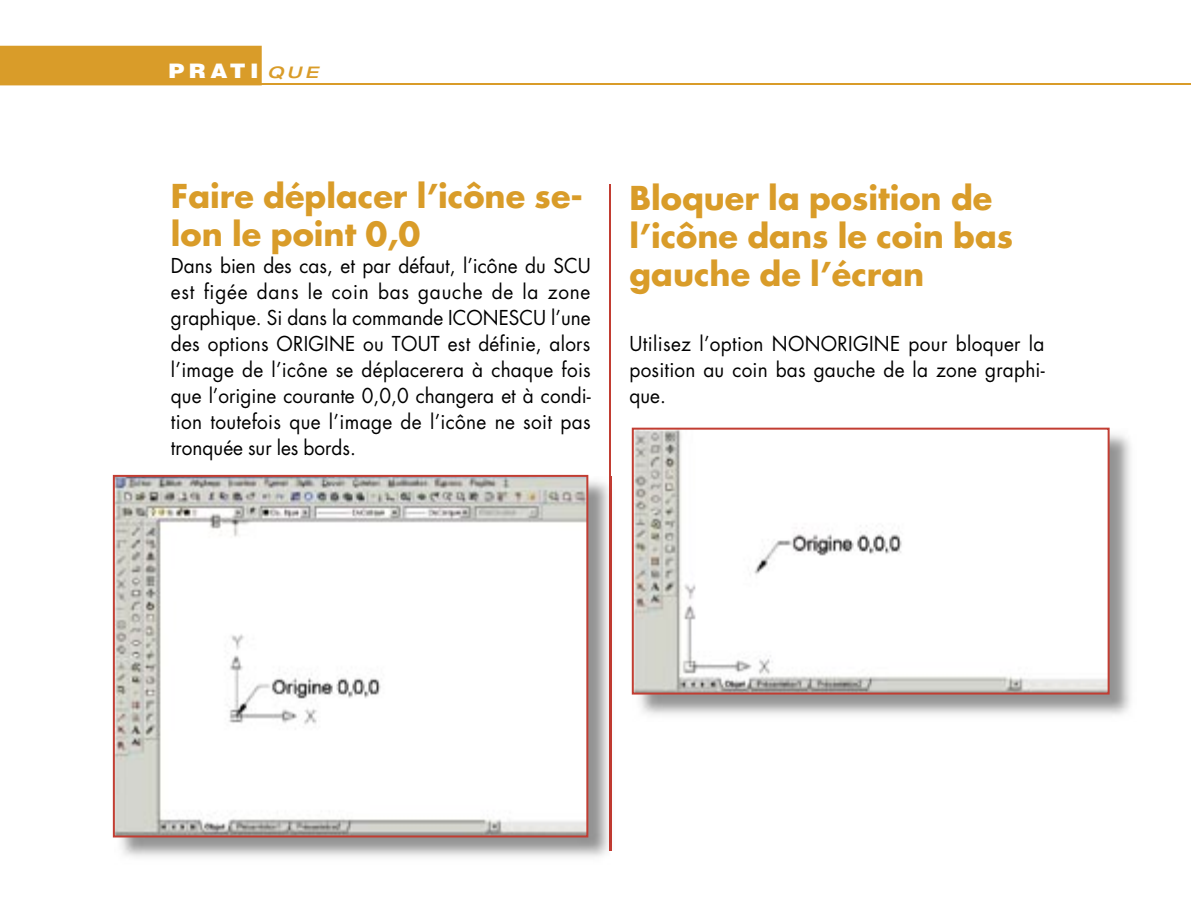
<style>
.page{position:relative;width:1191px;height:902px;background:#fff}
.page>*{position:absolute;margin:0;border:0;box-sizing:border-box;transform-origin:0 0}
.t1{font:700 32px/38px "Futura";color:#d99c29}
.t2{font:20px/26px "Futura";letter-spacing:.01em;color:#000;text-align:justify;scale:.95 1}
.t3{font:900 20px "Helvetica";letter-spacing:.2em;color:#fff;scale:1.1 1}
.s1{font-family:"Helvetica Neue";font-weight:500;font-style:italic;font-stretch:expanded;font-size:16px;color:#d99c29}
</style>
<div class="page">
<hr style="left:113px;top:83px;width:1078px;height:2px;background:#d99c29">
<div style="left:0;top:47px;width:261px;height:37px;background:#d99c29"></div>
<hr style="left:0;top:83px;width:261px;height:2px;background:#d99c29">
<hr style="left:260px;top:47px;width:2px;height:37px;background:#d99c29">
<hr style="left:0;top:46px;width:261px;height:2px;background:#d99c29">
<hr style="left:609px;top:184px;width:2px;height:292px;background:#c23d32">
<img style="left:114px;top:476px;width:498px;height:381px">
<img style="left:609px;top:476px;width:2px;height:374px">
<img style="left:115px;top:477px;width:471px;height:358px">
<hr style="left:113px;top:476px;width:2px;height:360px;background:#c23d32">
<hr style="left:114px;top:835px;width:473px;height:2px;background:#c23d32">
<hr style="left:586px;top:476px;width:2px;height:360px;background:#c23d32">
<hr style="left:114px;top:475px;width:473px;height:2px;background:#c23d32">
<img style="left:639px;top:429px;width:492px;height:286px">
<img style="left:634px;top:430px;width:473px;height:263px">
<hr style="left:632px;top:429px;width:2px;height:265px;background:#c23d32">
<hr style="left:633px;top:693px;width:475px;height:2px;background:#c23d32">
<hr style="left:1107px;top:429px;width:2px;height:265px;background:#c23d32">
<hr style="left:633px;top:428px;width:475px;height:2px;background:#c23d32">
<p class="t3" style="left:168px;top:57px;width:137px">PRATI <span class="s1">QUE</span></p>
<h1 class="t1" style="left:171px;top:177px;width:413px">Faire déplacer l’icône se&shy;lon le point 0,0</h1>
<p class="t2" style="left:171px;top:253px;width:443px">Dans bien des cas, et par défaut, l’icône du SCU est figée dans le coin bas gauche de la zone graphique. Si dans la commande ICONESCU l’une des options ORIGINE ou TOUT est définie, alors l’image de l’icône se déplacerera à chaque fois que l’origine courante 0,0,0 changera et à condi&shy;tion toutefois que l’image de l’icône ne soit pas tronquée sur les bords.</p>
<h1 class="t1" style="left:629px;top:178px;width:385px">Bloquer la position de l’icône dans le coin bas gauche de l’écran</h1>
<p class="t2" style="left:629px;top:331px;width:438px">Utilisez l’option NONORIGINE pour bloquer la position au coin bas gauche de la zone graphi&shy;que.</p>
</div>
